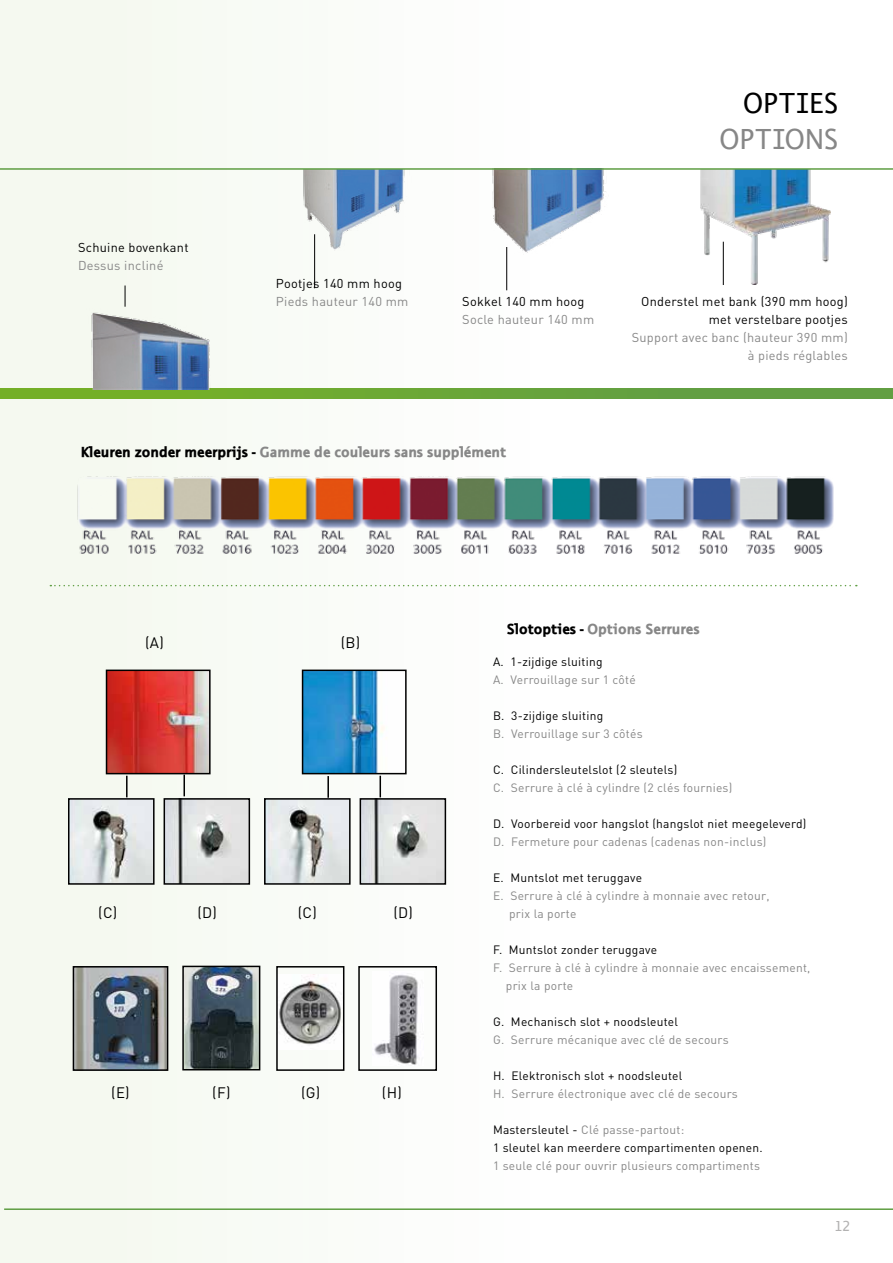
<style>
.page{position:relative;width:893px;height:1263px;background:#fff}
.page>*{position:absolute;margin:0;border:0;box-sizing:border-box;transform-origin:0 0}
.t1{font:30px "Thordis Sans EF";letter-spacing:.005em;color:#878787}
.t2{font:30px "Thordis Sans EF";letter-spacing:.01em;color:#000}
.t3{font:900 15px "Thordis Sans EF";color:#878787}
.t4{font:15px "DIN";color:#000}
.t5{font:15px "Thordis Sans EF";color:#b3b2b2}
.t6{font:12.75px/18px "DIN";letter-spacing:.02em;color:#000;text-align:right}
.t7{font:12.75px/18px "DIN";letter-spacing:.02em;color:#878787;text-align:right}
.t8{font:12px/18px "DIN";letter-spacing:.02em;color:#878787}
.t9{font:12px/18px "DIN";letter-spacing:.02em;color:#000}
.s1{color:#000}
.s2{color:#878787}
</style>
<div class="page">
<div style="left:0;top:0;width:792px;height:1263px;background:#fcfdfb"></div>
<svg style="left:0;top:388px;width:893px;height:10px;background:#6aa636"></svg>
<img style="left:73px;top:470px;width:761px;height:95px">
<img style="left:109px;top:672px;width:99px;height:99px">
<div style="left:106px;top:669px;width:105px;height:105px;border:2px solid #000"></div>
<img style="left:71px;top:801px;width:81px;height:81px">
<div style="left:68px;top:798px;width:87px;height:87px;border:2px solid #000"></div>
<img style="left:167px;top:801px;width:80px;height:81px">
<div style="left:164px;top:798px;width:86px;height:87px;border:2px solid #000"></div>
<hr style="left:126px;top:776px;width:2px;height:21px;background:#000">
<hr style="left:183px;top:775px;width:2px;height:21px;background:#000">
<img style="left:305px;top:672px;width:78px;height:99px">
<div style="left:302px;top:669px;width:105px;height:105px;border:2px solid #000"></div>
<img style="left:267px;top:801px;width:81px;height:81px">
<div style="left:264px;top:798px;width:87px;height:87px;border:2px solid #000"></div>
<img style="left:363px;top:801px;width:80px;height:81px">
<div style="left:360px;top:798px;width:86px;height:87px;border:2px solid #000"></div>
<hr style="left:327px;top:776px;width:2px;height:22px;background:#000">
<svg style="left:380px;top:776px;width:1px;height:21px"></svg>
<img style="left:85px;top:309px;width:131px;height:81px">
<img style="left:303px;top:170px;width:102px;height:87px">
<img style="left:492px;top:170px;width:114px;height:93px">
<img style="left:700px;top:170px;width:130px;height:115px">
<svg style="left:125px;top:285px;width:1px;height:22px"></svg>
<hr style="left:314px;top:234px;width:1px;height:54px;background:#000">
<hr style="left:506px;top:247px;width:1px;height:43px;background:#000">
<hr style="left:723px;top:242px;width:1px;height:43px;background:#000">
<img style="left:76px;top:969px;width:89px;height:99px">
<div style="left:73px;top:966px;width:95px;height:105px;border:2px solid #000"></div>
<img style="left:374px;top:975px;width:44px;height:90px">
<div style="left:358px;top:966px;width:79px;height:105px;border:2px solid #000"></div>
<img style="left:185px;top:969px;width:72px;height:98px">
<div style="left:182px;top:966px;width:78px;height:104px;border:2px solid #000"></div>
<img style="left:279px;top:974px;width:62px;height:71px">
<div style="left:276px;top:966px;width:68px;height:105px;border:2px solid #000"></div>
<svg style="left:50px;top:585px;width:807px;height:1px"></svg>
<hr style="left:0;top:168px;width:893px;height:2px;background:#5f9e43">
<hr style="left:4px;top:1208px;width:889px;height:2px;background:#5f9e43">
<p class="t6" style="left:78px;top:238px;width:112px">Schuine bovenkant</p>
<p class="t7" style="left:78px;top:256px;width:87px">Dessus incliné</p>
<p class="t6" style="left:276px;top:274px;width:128px">Pootjes 140 mm hoog</p>
<p class="t7" style="left:276px;top:292px;width:134px">Pieds hauteur 140 mm</p>
<p class="t6" style="left:462px;top:292px;width:124px">Sokkel 140 mm hoog</p>
<p class="t7" style="left:462px;top:310px;width:133px">Socle hauteur 140 mm</p>
<p class="t3" style="left:81px;top:443px;width:427px"><span class="s1">Kleuren zonder meerprijs -</span> Gamme de couleurs sans supplément</p>
<h1 class="t2" style="left:743px;top:87px;width:97px">OPTIES</h1>
<h1 class="t1" style="left:719px;top:123px;width:121px">OPTIONS</h1>
<p class="t6" style="left:641px;top:292px;width:208px">Onderstel met bank (390 mm hoog) met verstelbare pootjes</p>
<p class="t7" style="left:632px;top:328px;width:217px">Support avec banc (hauteur 390 mm) à pieds réglables</p>
<p class="t4" style="left:145px;top:633px;width:20px">(A)</p>
<p class="t4" style="left:341px;top:633px;width:21px">(B)</p>
<p class="t4" style="left:98px;top:903px;width:21px">(C)</p>
<p class="t4" style="left:197px;top:903px;width:21px">(D)</p>
<p class="t4" style="left:298px;top:903px;width:21px">(C)</p>
<p class="t4" style="left:393px;top:903px;width:21px">(D)</p>
<p class="t4" style="left:111px;top:1083px;width:20px">(E)</p>
<p class="t4" style="left:212px;top:1083px;width:20px">(F)</p>
<p class="t4" style="left:301px;top:1083px;width:21px">(G)</p>
<p class="t4" style="left:382px;top:1083px;width:21px">(H)</p>
<p class="t3" style="left:507px;top:621px;width:194px"><span class="s1">Slotopties -</span> Options Serrures</p>
<p class="t9" style="left:493px;top:652px;width:111px">A. 1-zijdige sluiting</p>
<p class="t8" style="left:493px;top:670px;width:144px">A. Verrouillage sur 1 côté</p>
<p class="t9" style="left:493px;top:706px;width:112px">B. 3-zijdige sluiting</p>
<p class="t8" style="left:493px;top:724px;width:151px">B. Verrouillage sur 3 côtés</p>
<p class="t9" style="left:493px;top:760px;width:186px">C. Cilindersleutelslot (2 sleutels)</p>
<p class="t8" style="left:493px;top:778px;width:241px">C. Serrure à clé à cylindre (2 clés fournies)</p>
<p class="t9" style="left:493px;top:814px;width:315px">D. Voorbereid voor hangslot (hangslot niet meegeleverd)</p>
<p class="t8" style="left:493px;top:832px;width:275px">D. Fermeture pour cadenas (cadenas non-inclus)</p>
<p class="t9" style="left:493px;top:868px;width:151px">E. Muntslot met teruggave</p>
<p class="t8" style="left:509px;top:886px;width:262px;text-indent:-16px">E. Serrure à clé à cylindre à monnaie avec retour, prix la porte</p>
<p class="t9" style="left:493px;top:940px;width:166px">F. Muntslot zonder teruggave</p>
<p class="t8" style="left:506px;top:958px;width:306px;text-indent:-13px">F. Serrure à clé à cylindre à monnaie avec encaissement, prix la porte</p>
<p class="t9" style="left:493px;top:1012px;width:187px">G. Mechanisch slot + noodsleutel</p>
<p class="t8" style="left:493px;top:1030px;width:237px">G. Serrure mécanique avec clé de secours</p>
<p class="t9" style="left:493px;top:1066px;width:191px">H. Elektronisch slot + noodsleutel</p>
<p class="t8" style="left:493px;top:1084px;width:246px">H. Serrure électronique avec clé de secours</p>
<p class="t9" style="left:493px;top:1120px;width:271px">Mastersleutel - <span class="s2">Clé passe-partout:<br></span>1 sleutel kan meerdere compartimenten openen.</p>
<p class="t8" style="left:493px;top:1156px;width:268px">1 seule clé pour ouvrir plusieurs compartiments</p>
<p class="t5" style="left:835px;top:1218px;width:16px">12</p>
</div>
